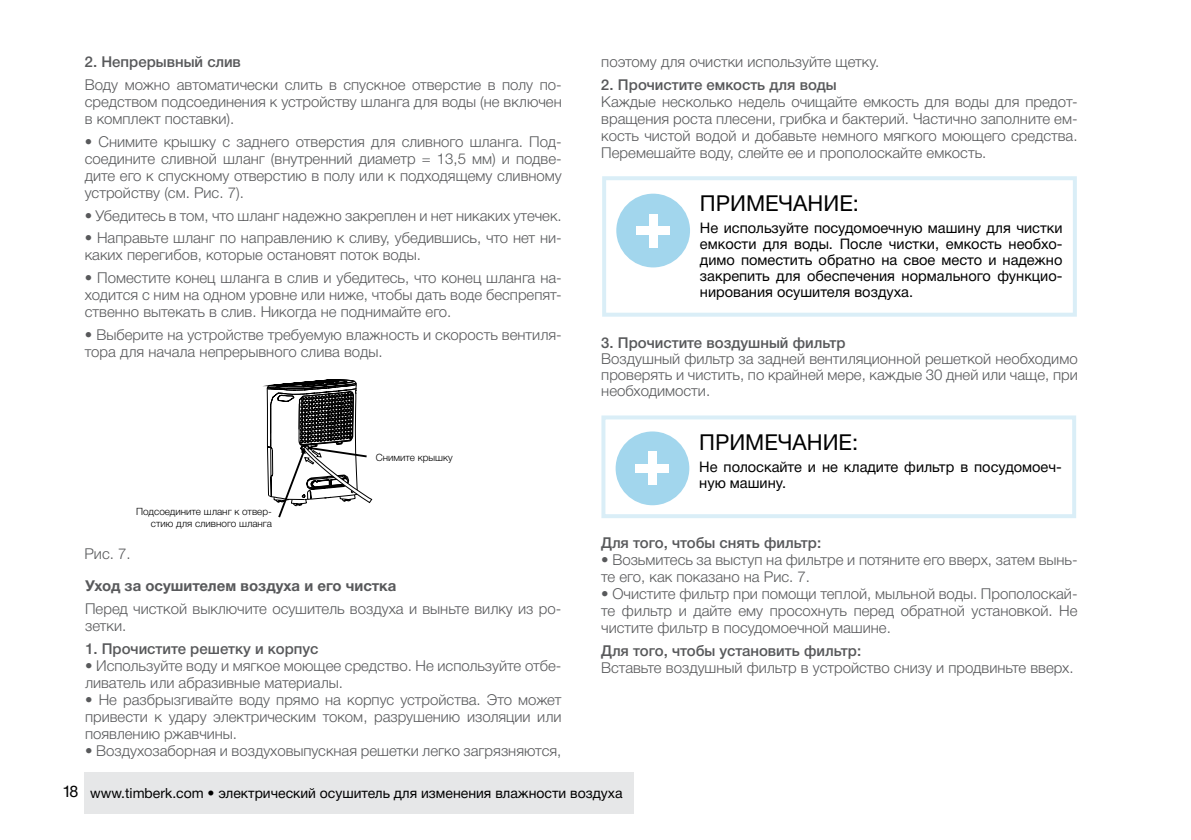
<style>
.page{position:relative;width:1191px;height:840px;background:#fff}
.page>*{position:absolute;margin:0;border:0;box-sizing:border-box;transform-origin:0 0}
.t1{font:22px "Helvetica Neue Cyr";color:#000}
.t2{font:300 15px/17px "Helvetica Neue Cyr";color:#58595b;text-align:justify}
.t3{font:500 15px "Helvetica Neue Cyr";color:#58595b}
.t4{font:700 15px "Helvetica Neue Cyr";color:#58595b}
.t5{font:14.6px/16px "Helvetica Neue Cyr";color:#000;text-align:justify}
.t6{font:14px "Helvetica Neue Cyr";color:#000}
.t7{font:300 10px/12px "Helvetica Neue Cyr";color:#000;text-align:right}
.s1{font-size:16px}
</style>
<div class="page">
<div style="left:602px;top:176px;width:474px;height:140px;border:4px solid #a2d6ed"></div>
<div style="left:601px;top:415px;width:475px;height:103px;border:4px solid #a2d6ed"></div>
<div style="left:616px;top:193px;width:74px;height:74px;background:#a2d6ed;border-radius:50%"></div>
<div style="left:648px;top:214px;width:9px;height:33px;background:#fff"></div>
<div style="left:636px;top:226px;width:34px;height:9px;background:#fff"></div>
<div style="left:615px;top:431px;width:74px;height:74px;background:#a2d6ed;border-radius:50%"></div>
<div style="left:648px;top:451px;width:9px;height:33px;background:#fff"></div>
<div style="left:636px;top:463px;width:33px;height:9px;background:#fff"></div>
<svg style="left:263px;top:379px;width:110px;height:138px"></svg>
<div style="left:84px;top:771px;width:550px;height:42px;background:#e6e7e8"></div>
<p class="t3" style="left:85px;top:54px;width:158px">2. Непрерывный слив</p>
<p class="t2" style="left:85px;top:76px;width:478px">Воду можно автоматически слить в спускное отверстие в полу по&shy;средством подсоединения к устройству шланга для воды (не включен в комплект поставки).</p>
<p class="t2" style="left:85px;top:133px;width:478px">• Снимите крышку с заднего отверстия для сливного шланга. Под&shy;соедините сливной шланг (внутренний диаметр = 13,5 мм) и подве&shy;дите его к спускному отверстию в полу или к подходящему сливному устройству (см. Рис. 7).</p>
<p class="t2" style="left:85px;top:207px;width:478px">• Убедитесь в том, что шланг надежно закреплен и нет никаких утечек.</p>
<p class="t2" style="left:85px;top:229px;width:478px">• Направьте шланг по направлению к сливу, убедившись, что нет ни&shy;каких перегибов, которые остановят поток воды.</p>
<p class="t2" style="left:85px;top:269px;width:478px">• Поместите конец шланга в слив и убедитесь, что конец шланга на&shy;ходится с ним на одном уровне или ниже, чтобы дать воде беспрепят&shy;ственно вытекать в слив. Никогда не поднимайте его.</p>
<p class="t2" style="left:85px;top:326px;width:478px">• Выберите на устройстве требуемую влажность и скорость вентиля&shy;тора для начала непрерывного слива воды.</p>
<p class="t7" style="left:136px;top:505px;width:137px">Подсоедините шланг к отвер&shy;стию для сливного шланга</p>
<p class="t2" style="left:84px;top:544px;width:48px">Рис. 7.</p>
<p class="t7" style="left:376px;top:451px;width:78px">Снимите крышку</p>
<p class="t4" style="left:85px;top:577px;width:313px">Уход за осушителем воздуха и его чистка</p>
<p class="t2" style="left:85px;top:600px;width:478px">Перед чисткой выключите осушитель воздуха и выньте вилку из ро&shy;зетки.</p>
<p class="t3" style="left:85px;top:640px;width:235px">1. Прочистите решетку и корпус</p>
<p class="t2" style="left:85px;top:656px;width:478px">• Используйте воду и мягкое моющее средство. Не используйте отбе&shy;ливатель или абразивные материалы.</p>
<p class="t2" style="left:85px;top:690px;width:478px">• Не разбрызгивайте воду прямо на корпус устройства. Это может привести к удару электрическим током, разрушению изоляции или появлению ржавчины.</p>
<p class="t2" style="left:85px;top:741px;width:478px">• Воздухозаборная и воздуховыпускная решетки легко загрязняются,</p>
<p class="t2" style="left:601px;top:54px;width:279px">поэтому для очистки используйте щетку.</p>
<p class="t3" style="left:601px;top:77px;width:237px">2. Прочистите емкость для воды</p>
<p class="t2" style="left:601px;top:93px;width:478px">Каждые несколько недель очищайте емкость для воды для предот&shy;вращения роста плесени, грибка и бактерий. Частично заполните ем&shy;кость чистой водой и добавьте немного мягкого моющего средства.<br>Перемешайте воду, слейте ее и прополоскайте емкость.</p>
<h1 class="t1" style="left:700px;top:191px;width:160px">ПРИМЕЧАНИЕ:</h1>
<p class="t5" style="left:700px;top:219px;width:364px">Не используйте посудомоечную машину для чистки емкости для воды. После чистки, емкость необхо&shy;димо поместить обратно на свое место и надежно закрепить для обеспечения нормального функцио&shy;нирования осушителя воздуха.</p>
<p class="t3" style="left:601px;top:335px;width:246px">3. Прочистите воздушный фильтр</p>
<p class="t2" style="left:601px;top:351px;width:478px;line-height:16px">Воздушный фильтр за задней вентиляционной решеткой необходимо проверять и чистить, по крайней мере, каждые 30 дней или чаще, при необходимости.</p>
<h1 class="t1" style="left:699px;top:430px;width:160px">ПРИМЕЧАНИЕ:</h1>
<p class="t5" style="left:699px;top:458px;width:364px">Не полоскайте и не кладите фильтр в посудомоеч&shy;ную машину.</p>
<p class="t3" style="left:601px;top:534px;width:222px">Для того, чтобы снять фильтр:</p>
<p class="t2" style="left:601px;top:551px;width:478px">• Возьмитесь за выступ на фильтре и потяните его вверх, затем вынь&shy;те его, как показано на Рис. 7.</p>
<p class="t2" style="left:601px;top:585px;width:478px">• Очистите фильтр при помощи теплой, мыльной воды. Прополоскай&shy;те фильтр и дайте ему просохнуть перед обратной установкой. Не чистите фильтр в посудомоечной машине.</p>
<p class="t3" style="left:601px;top:642px;width:261px">Для того, чтобы установить фильтр:</p>
<p class="t2" style="left:601px;top:658px;width:474px">Вставьте воздушный фильтр в устройство снизу и продвиньте вверх.</p>
<p class="t6" style="left:62px;top:784px;width:562px"><span class="s1">18</span> www.timberk.сom • электрический осушитель для изменения влажности воздуха</p>
</div>
